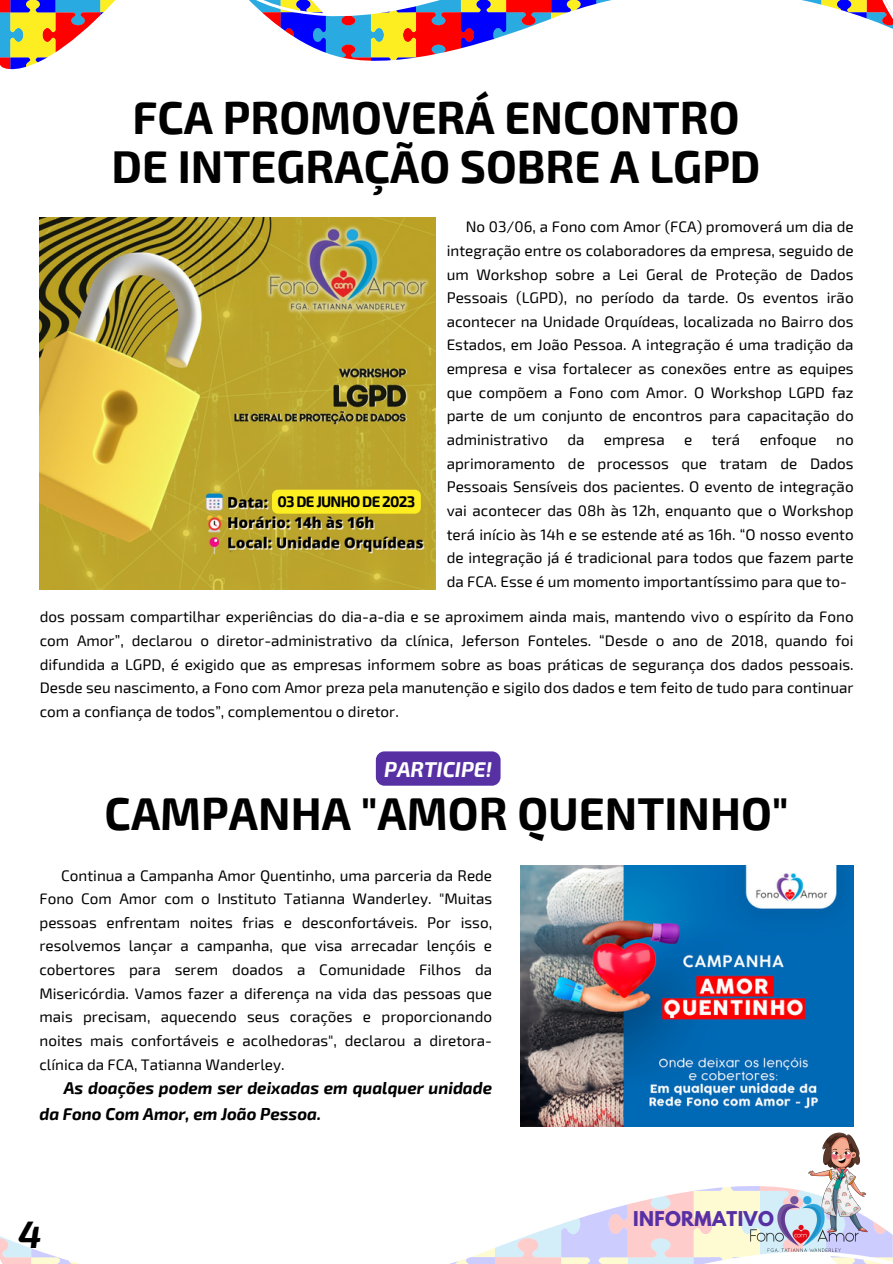
<style>
.page{position:relative;width:893px;height:1264px;background:#fff}
.page>*{position:absolute;margin:0;border:0;box-sizing:border-box;transform-origin:0 0}
.t1{font:700 45px "Exo 2";color:#000}
.t2{font:italic 700 37.5px "Exo 2";color:#000}
.t3{font:italic 700 21px "Exo 2";color:#fff}
.t4{font:700 18px "League Spartan";letter-spacing:.02em;color:#5730a4}
.t5{font:italic 700 16.8px/25.8px "Exo 2";color:#000}
.t6{font:15.3px/23.7px "Exo 2";color:#000;text-align:justify}
.t7{font:700 15px "Exo 2";letter-spacing:-.05em;color:#000}
</style>
<div class="page">
<svg style="left:0;top:0;width:892px;height:70px"></svg>
<svg style="left:0;top:1186px;width:892px;height:77px"></svg>
<img style="left:808px;top:1132px;width:84px;height:102px">
<img style="left:745px;top:1182px;width:118px;height:81px">
<img style="left:39px;top:217px;width:396px;height:373px">
<img style="left:520px;top:865px;width:333px;height:261px">
<div style="left:272px;top:489px;width:149px;height:24px;background:#fcee21;border-radius:6px"></div>
<div style="left:376px;top:751px;width:124px;height:34px;background:#5730a4;border-radius:9px"></div>
<p class="t1" style="left:132px;top:89px;width:608px">FCA PROMOVERÁ ENCONTRO</p>
<p class="t1" style="left:111px;top:137px;width:650px">DE INTEGRAÇÃO SOBRE A LGPD</p>
<p class="t6" style="left:446px;top:214px;width:408px;text-indent:19px">No 03/06, a Fono com Amor (FCA) promoverá um dia de integração entre os colaboradores da empresa, seguido de um Workshop sobre a Lei Geral de Proteção de Dados Pessoais (LGPD), no período da tarde. Os eventos irão acontecer na Unidade Orquídeas, localizada no Bairro dos Estados, em João Pessoa. A integração é uma tradição da empresa e visa fortalecer as conexões entre as equipes que compõem a Fono com Amor. O Workshop LGPD faz parte de um conjunto de encontros para capacitação do administrativo</p>
<p class="t6" style="left:567px;top:427px;width:19px">da</p>
<p class="t6" style="left:604px;top:427px;width:62px">empresa</p>
<p class="t6" style="left:684px;top:427px;width:10px">e</p>
<p class="t6" style="left:711px;top:427px;width:30px">terá</p>
<p class="t6" style="left:759px;top:427px;width:59px">enfoque</p>
<p class="t6" style="left:446px;top:427px;width:408px;text-indent:389px">no aprimoramento de processos que tratam de Dados Pessoais Sensíveis dos pacientes. O evento de integração vai acontecer das 08h às 12h, enquanto que o Workshop terá início às 14h e se estende até as 16h. “O nosso evento de integração já é tradicional para todos que fazem parte da FCA. Esse é um momento importantíssimo para que to-</p>
<p class="t7" style="left:277px;top:492px;width:139px">03 DE JUNHO DE 2023</p>
<p class="t6" style="left:40px;top:604px;width:815px">dos possam compartilhar experiências do dia-a-dia e se aproximem ainda mais, mantendo vivo o espírito da Fono com Amor”, declarou o diretor-administrativo da clínica, Jeferson Fonteles. “Desde o ano de 2018, quando foi difundida a LGPD, é exigido que as empresas informem sobre as boas práticas de segurança dos dados pessoais.<br>Desde seu nascimento, a Fono com Amor preza pela manutenção e sigilo dos dados e tem feito de tudo para continuar com a confiança de todos”, complementou o diretor.</p>
<p class="t3" style="left:384px;top:755px;width:109px">PARTICIPE!</p>
<p class="t1" style="left:105px;top:784px;width:685px">CAMPANHA "AMOR QUENTINHO"</p>
<p class="t6" style="left:39px;top:862px;width:454px;text-indent:22px">Continua a Campanha Amor Quentinho, uma parceria da Rede Fono Com Amor com o Instituto Tatianna Wanderley. "Muitas pessoas enfrentam noites frias e desconfortáveis. Por isso, resolvemos lançar a campanha, que visa arrecadar lençóis e cobertores para serem doados a Comunidade Filhos da Misericórdia. Vamos fazer a diferença na vida das pessoas que mais precisam, aquecendo seus corações e proporcionando noites mais confortáveis e acolhedoras", declarou a diretora&shy;clínica da FCA, Tatianna Wanderley.</p>
<p class="t5" style="left:39px;top:1074px;width:454px;text-indent:24px">As doações podem ser deixadas em qualquer unidade da Fono Com Amor, em João Pessoa.</p>
<p class="t2" style="left:18px;top:1209px;width:25px">4</p>
<p class="t4" style="left:633px;top:1209px;width:142px">INFORMATIVO</p>
</div>
